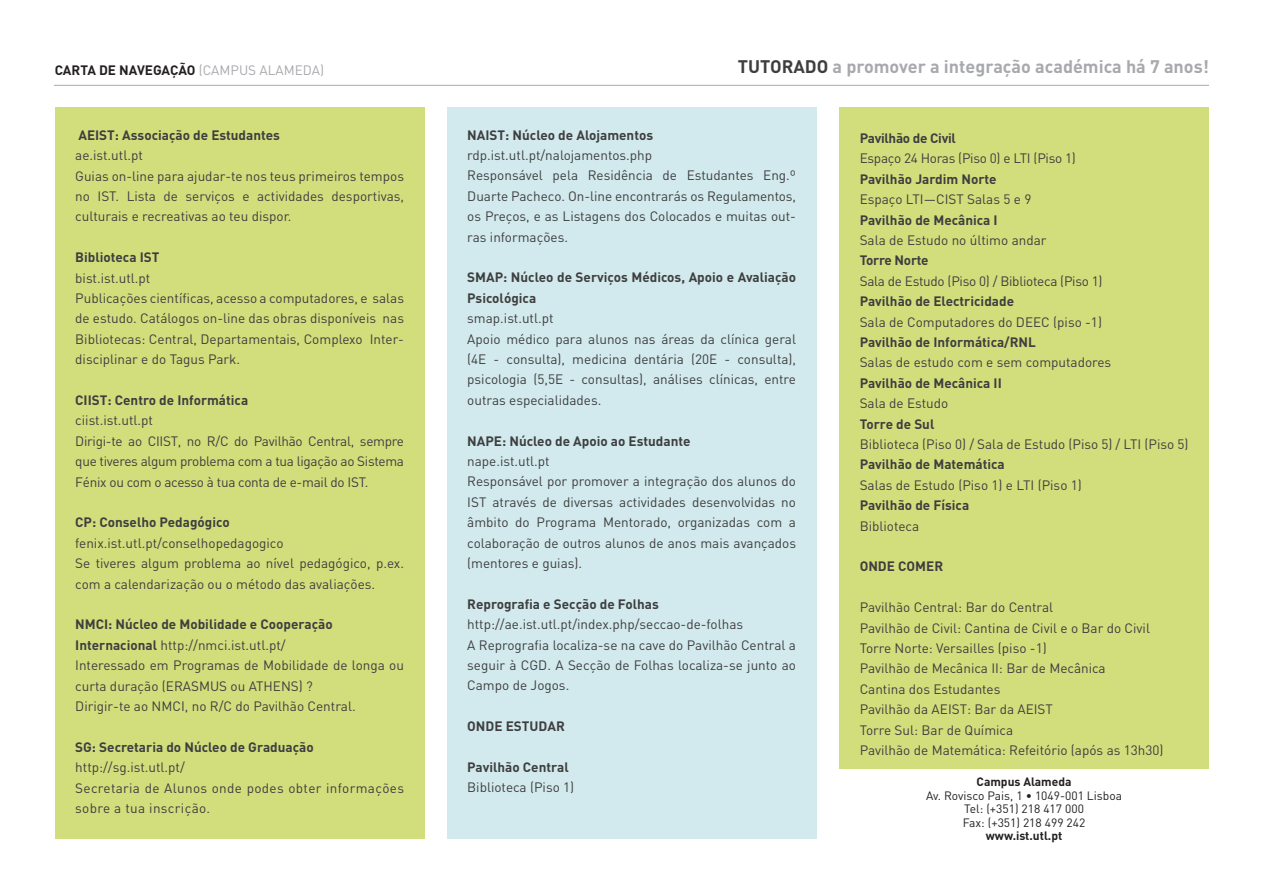
<style>
.page{position:relative;width:1263px;height:893px;background:#fff}
.page>*{position:absolute;margin:0;border:0;box-sizing:border-box;transform-origin:0 0}
.t1{font:700 18px "DIN";color:#a8a9ad}
.t2{font:13.5px/20.4px "DIN";color:#3e3e3f;text-align:justify}
.t3{font:700 13.5px/20.4px "DIN";color:#3e3e3f}
.t4{font:13.5px "DIN";letter-spacing:-.02em;color:#3e3e3f}
.t5{font:13.5px/20.4px "DIN";letter-spacing:.025em;color:#3e3e3f}
.t6{font:700 13.5px "DIN";color:#231f20}
.t7{font:700 13.5px "DIN";letter-spacing:-.02em;color:#3e3e3f}
.t8{font:12px "DIN";color:#231f20}
.t9{font:700 12px "DIN";color:#231f20}
.s1{font-weight:400;color:#a8a9ad}
.s2{font-weight:700}
.s3{color:#3e3e3f}
</style>
<div class="page">
<div style="left:839px;top:107px;width:370px;height:662px;background:#d2de7c"></div>
<div style="left:55px;top:107px;width:370px;height:732px;background:#d2de7c"></div>
<div style="left:447px;top:107px;width:369px;height:732px;background:#d2eaed"></div>
<hr style="left:54px;top:85px;width:1155px;height:1px;background:#a8a9ad">
<p class="t6" style="left:55px;top:61px;width:271px">CARTA DE NAVEGAÇÃO <span class="s1">(CAMPUS ALAMEDA)</span></p>
<p class="t3" style="left:78px;top:124px;width:203px">AEIST: Associação de Estudantes</p>
<p class="t2" style="left:75px;top:145px;width:69px">ae.ist.utl.pt</p>
<p class="t2" style="left:75px;top:165px;width:330px">Guias on-line para ajudar-te nos teus primeiros tempos</p>
<p class="t2" style="left:75px;top:186px;width:330px">no IST. Lista de serviços e actividades desportivas, culturais e recreativas ao teu dispor.</p>
<p class="t3" style="left:75px;top:246px;width:86px">Biblioteca IST</p>
<p class="t2" style="left:75px;top:267px;width:77px">bist.ist.utl.pt</p>
<p class="t2" style="left:75px;top:288px;width:330px">Publicações científicas, acesso a computadores, e salas de estudo. Catálogos on-line das obras disponíveis nas Bibliotecas: Central, Departamentais, Complexo Inter&shy;disciplinar e do Tagus Park.</p>
<p class="t3" style="left:75px;top:389px;width:175px">CIIST: Centro de Informática</p>
<p class="t2" style="left:75px;top:410px;width:79px">ciist.ist.utl.pt</p>
<p class="t2" style="left:75px;top:430px;width:330px">Dirigi-te ao CIIST, no R/C do Pavilhão Central, sempre que tiveres algum problema com a tua ligação ao Sistema Fénix ou com o acesso à tua conta de e-mail do IST.</p>
<p class="t3" style="left:75px;top:512px;width:156px">CP: Conselho Pedagógico</p>
<p class="t2" style="left:75px;top:532px;width:210px">fenix.ist.utl.pt/conselhopedagogico</p>
<p class="t2" style="left:75px;top:553px;width:330px">Se tiveres algum problema ao nível pedagógico, p.ex. com a calendarização ou o método das avaliações.</p>
<p class="t3" style="left:75px;top:614px;width:259px">NMCI: Núcleo de Mobilidade e Cooperação</p>
<p class="t2" style="left:75px;top:634px;width:212px"><span class="s2">Internacional</span> http://nmci.ist.utl.pt/</p>
<p class="t2" style="left:75px;top:655px;width:330px">Interessado em Programas de Mobilidade de longa ou curta duração (ERASMUS ou ATHENS) ?</p>
<p class="t2" style="left:75px;top:696px;width:282px">Dirigir-te ao NMCI, no R/C do Pavilhão Central.</p>
<p class="t3" style="left:75px;top:736px;width:240px">SG: Secretaria do Núcleo de Graduação</p>
<p class="t2" style="left:75px;top:757px;width:111px">http://sg.ist.utl.pt/</p>
<p class="t5" style="left:75px;top:777px;width:330px">Secretaria de Alunos onde podes obter informações sobre a tua inscrição.</p>
<p class="t1" style="left:738px;top:55px;width:473px"><span class="s3">TUTORADO</span> a promover a integração académica há 7 anos!</p>
<p class="t3" style="left:467px;top:124px;width:187px">NAIST: Núcleo de Alojamentos</p>
<p class="t2" style="left:467px;top:145px;width:186px">rdp.ist.utl.pt/nalojamentos.php</p>
<p class="t2" style="left:467px;top:165px;width:330px">Responsável pela Residência de Estudantes Eng.º Duarte Pacheco. On-line encontrarás os Regulamentos, os Preços, e as Listagens dos Colocados e muitas out&shy;ras informações.</p>
<p class="t3" style="left:467px;top:267px;width:330px">SMAP: Núcleo de Serviços Médicos, Apoio e Avaliação<br>Psicológica</p>
<p class="t2" style="left:467px;top:308px;width:88px">smap.ist.utl.pt</p>
<p class="t2" style="left:467px;top:328px;width:330px">Apoio médico para alunos nas áreas da clínica geral (4E - consulta), medicina dentária (20E - consulta), psicologia (5,5E - consultas), análises clínicas, entre outras especialidades.</p>
<p class="t3" style="left:467px;top:430px;width:225px">NAPE: Núcleo de Apoio ao Estudante</p>
<p class="t2" style="left:467px;top:451px;width:84px">nape.ist.utl.pt</p>
<p class="t2" style="left:467px;top:471px;width:330px">Responsável por promover a integração dos alunos do IST através de diversas actividades desenvolvidas no âmbito do Programa Mentorado, organizadas com a colaboração de outros alunos de anos mais avançados (mentores e guias).</p>
<p class="t3" style="left:467px;top:593px;width:193px">Reprografia e Secção de Folhas</p>
<p class="t2" style="left:467px;top:614px;width:277px">http://ae.ist.utl.pt/index.php/seccao-de-folhas</p>
<p class="t2" style="left:467px;top:634px;width:330px">A Reprografia localiza-se na cave do Pavilhão Central a seguir à CGD. A Secção de Folhas localiza-se junto ao Campo de Jogos.</p>
<p class="t3" style="left:467px;top:716px;width:99px">ONDE ESTUDAR</p>
<p class="t3" style="left:467px;top:756px;width:103px">Pavilhão Central</p>
<p class="t2" style="left:467px;top:777px;width:109px">Biblioteca (Piso 1)</p>
<p class="t7" style="left:860px;top:129px;width:98px">Pavilhão de Civil</p>
<p class="t4" style="left:860px;top:150px;width:218px">Espaço 24 Horas (Piso 0) e LTI (Piso 1)</p>
<p class="t3" style="left:860px;top:168px;width:138px">Pavilhão Jardim Norte</p>
<p class="t2" style="left:860px;top:189px;width:173px">Espaço LTI—CIST Salas 5 e 9</p>
<p class="t3" style="left:860px;top:209px;width:140px">Pavilhão de Mecânica I</p>
<p class="t2" style="left:860px;top:230px;width:188px">Sala de Estudo no último andar</p>
<p class="t7" style="left:860px;top:252px;width:71px">Torre Norte</p>
<p class="t4" style="left:860px;top:272px;width:244px">Sala de Estudo (Piso 0) / Biblioteca (Piso 1)</p>
<p class="t3" style="left:860px;top:290px;width:156px">Pavilhão de Electricidade</p>
<p class="t2" style="left:860px;top:311px;width:244px">Sala de Computadores do DEEC (piso -1)</p>
<p class="t3" style="left:860px;top:331px;width:178px">Pavilhão de Informática/RNL</p>
<p class="t2" style="left:860px;top:352px;width:253px">Salas de estudo com e sem computadores</p>
<p class="t3" style="left:860px;top:372px;width:144px">Pavilhão de Mecânica II</p>
<p class="t2" style="left:860px;top:393px;width:90px">Sala de Estudo</p>
<p class="t3" style="left:860px;top:413px;width:76px">Torre de Sul</p>
<p class="t2" style="left:860px;top:434px;width:330px">Biblioteca (Piso 0) / Sala de Estudo (Piso 5) / LTI (Piso 5)</p>
<p class="t3" style="left:860px;top:454px;width:147px">Pavilhão de Matemática</p>
<p class="t2" style="left:860px;top:474px;width:224px">Salas de Estudo (Piso 1) e LTI (Piso 1)</p>
<p class="t3" style="left:860px;top:494px;width:111px">Pavilhão de Física</p>
<p class="t2" style="left:860px;top:515px;width:61px">Biblioteca</p>
<p class="t3" style="left:860px;top:556px;width:85px">ONDE COMER</p>
<p class="t2" style="left:860px;top:597px;width:195px">Pavilhão Central: Bar do Central</p>
<p class="t2" style="left:860px;top:617px;width:292px">Pavilhão de Civil: Cantina de Civil e o Bar do Civil</p>
<p class="t2" style="left:860px;top:638px;width:189px">Torre Norte: Versailles (piso -1)</p>
<p class="t2" style="left:860px;top:658px;width:247px">Pavilhão de Mecânica II: Bar de Mecânica</p>
<p class="t2" style="left:860px;top:678px;width:142px">Cantina dos Estudantes</p>
<p class="t2" style="left:860px;top:699px;width:195px">Pavilhão da AEIST: Bar da AEIST</p>
<p class="t2" style="left:860px;top:719px;width:155px">Torre Sul: Bar de Química</p>
<p class="t2" style="left:860px;top:740px;width:305px">Pavilhão de Matemática: Refeitório (após as 13h30)</p>
<p class="t9" style="left:976px;top:774px;width:96px">Campus Alameda</p>
<p class="t8" style="left:926px;top:788px;width:197px">Av. Rovisco Pais, 1 • 1049-001 Lisboa</p>
<p class="t8" style="left:964px;top:801px;width:121px">Tel: (+351) 218 417 000</p>
<p class="t8" style="left:963px;top:815px;width:124px">Fax: (+351) 218 499 242</p>
<p class="t9" style="left:986px;top:828px;width:78px">www.ist.utl.pt</p>
</div>
